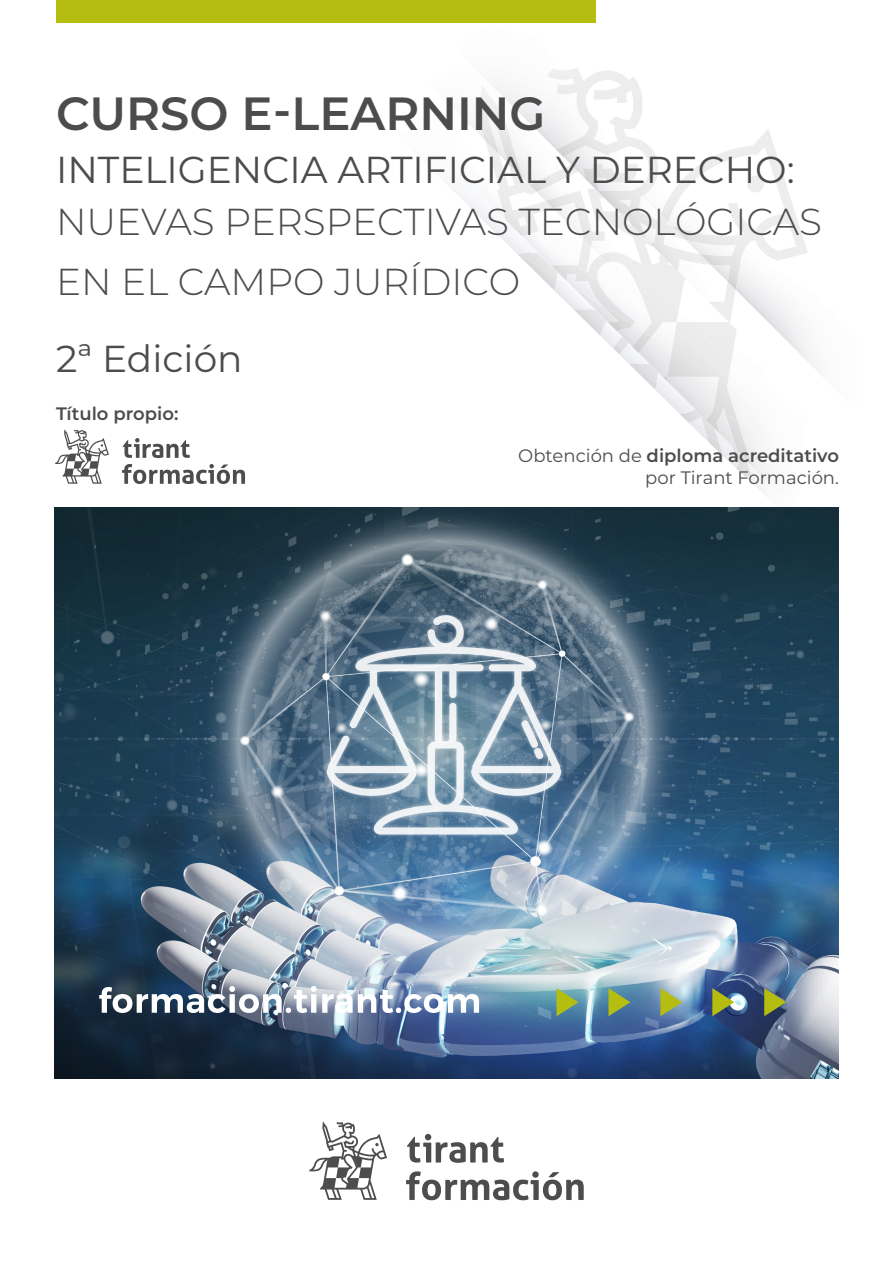
<style>
.page{position:relative;width:893px;height:1263px;background:#fff}
.page>*{position:absolute;margin:0;border:0;box-sizing:border-box;transform-origin:0 0}
.t1{font:600 46.5px "Montserrat";color:#4d4c4c}
.t2{font:300 37.5px/60px "Montserrat";color:#4d4c4c}
.t3{font:37.5px "Montserrat";color:#4d4c4c}
.t4{font:18px/21.6px "Montserrat";color:#4d4c4c;text-align:right}
.t5{font:600 18px "Montserrat";color:#4d4c4c}
.s1{font-weight:600}
</style>
<div class="page">
<img style="left:781px;top:333px;width:56px;height:57px">
<img style="left:781px;top:352px;width:54px;height:38px">
<img style="left:781px;top:376px;width:41px;height:14px">
<img style="left:595px;top:0;width:1px;height:23px">
<svg style="left:796px;top:507px;width:43px;height:1px"></svg>
<svg style="left:328px;top:82px;width:453px;height:426px"></svg>
<div style="left:56px;top:0;width:539px;height:23px;background:#b4bd10"></div>
<img style="left:54px;top:508px;width:785px;height:570px">
<svg style="left:557px;top:988px;width:21px;height:28px"></svg>
<svg style="left:608px;top:988px;width:22px;height:28px"></svg>
<svg style="left:660px;top:988px;width:22px;height:28px"></svg>
<svg style="left:712px;top:988px;width:22px;height:28px"></svg>
<svg style="left:764px;top:988px;width:22px;height:28px"></svg>
<svg style="left:309px;top:1121px;width:78px;height:79px"></svg>
<svg style="left:406px;top:1171px;width:178px;height:29px"></svg>
<svg style="left:407px;top:1134px;width:97px;height:29px"></svg>
<svg style="left:99px;top:986px;width:380px;height:27px"></svg>
<svg style="left:55px;top:429px;width:54px;height:55px"></svg>
<svg style="left:122px;top:464px;width:123px;height:20px"></svg>
<svg style="left:123px;top:438px;width:67px;height:20px"></svg>
<h1 class="t1" style="left:56px;top:81px;width:491px">CURSO E-LEARNING</h1>
<h2 class="t3" style="left:56px;top:144px;width:740px">INTELIGENCIA ARTIFICIAL Y DERECHO:</h2>
<h2 class="t2" style="left:56px;top:191px;width:767px">NUEVAS PERSPECTIVAS TECNOLÓGICAS<br>EN EL CAMPO JURÍDICO</h2>
<h2 class="t3" style="left:56px;top:333px;width:188px">2ª Edición</h2>
<p class="t5" style="left:56px;top:400px;width:124px">Título propio:</p>
<p class="t4" style="left:518px;top:444px;width:322px">Obtención de <span class="s1">diploma acreditativo </span>por Tirant Formación.</p>
</div>
